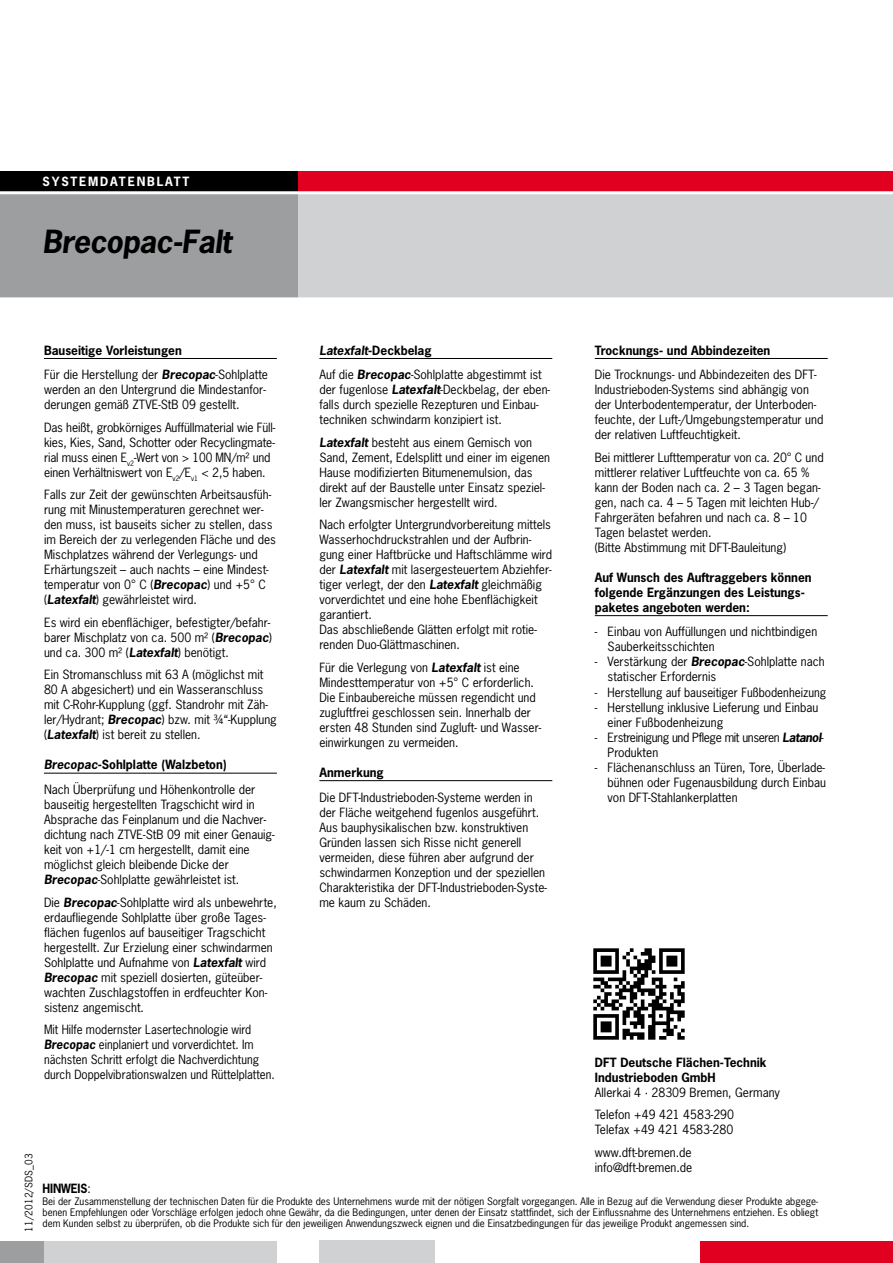
<style>
.page{position:relative;width:893px;height:1263px;background:#fff}
.page>*{position:absolute;margin:0;border:0;box-sizing:border-box;transform-origin:0 0}
.t1{font:italic 700 30px "News Gothic";letter-spacing:-.02em;color:#000}
.t2{font:12px/15px "News Gothic";color:#000}
.t3{font:700 12px/15px "News Gothic";color:#000}
.t4{font:12px/15px "News Gothic";color:#000;scale:.96 1}
.t5{font:12px/15px "News Gothic";letter-spacing:-.03em;color:#000}
.t6{font:700 12px "News Gothic";letter-spacing:.15em;color:#fff}
.t7{font:700 12px "News Gothic";color:#000;scale:.95 1}
.t8{font:9.75px/11.2px "News Gothic";color:#000;text-align:justify}
.s1{font-weight:700}
.s2{font-weight:700;font-style:italic}
.s3{font-weight:400}
</style>
<div class="page">
<div style="left:298px;top:171px;width:595px;height:22px;background:#e20020"></div>
<div style="left:298px;top:193px;width:595px;height:106px;background:#d0d1d2"></div>
<div style="left:0;top:171px;width:298px;height:22px;background:#000"></div>
<div style="left:0;top:193px;width:298px;height:106px;background:#9c9e9f"></div>
<hr style="left:0;top:191px;width:893px;height:3px;background:#fff">
<hr style="left:0;top:297px;width:893px;height:3px;background:#fff">
<div style="left:0;top:1242px;width:44px;height:21px;background:#9c9e9f"></div>
<div style="left:44px;top:1242px;width:233px;height:21px;background:#d0d1d2"></div>
<div style="left:701px;top:1242px;width:192px;height:21px;background:#e20020"></div>
<div style="left:319px;top:1241px;width:115px;height:22px;background:#d0d1d2"></div>
<hr style="left:44px;top:358px;width:233px;height:1px;background:#000">
<hr style="left:44px;top:773px;width:233px;height:1px;background:#000">
<hr style="left:319px;top:358px;width:233px;height:1px;background:#000">
<hr style="left:319px;top:780px;width:233px;height:1px;background:#000">
<hr style="left:595px;top:358px;width:233px;height:1px;background:#000">
<hr style="left:595px;top:615px;width:233px;height:1px;background:#000">
<img style="left:593px;top:948px;width:92px;height:92px">
<p class="t6" style="left:43px;top:173px;width:149px">SYSTEMDATENBLATT</p>
<h1 class="t1" style="left:43px;top:221px;width:190px">Brecopac-Falt</h1>
<p class="t8" style="left:23px;top:1232px;width:79px;rotate:-90deg">11/2012/SDS_03</p>
<p class="t2" style="left:44px;top:337px;width:226px;line-height:24.6px"><span class="s1">Bauseitige Vorleistungen<br></span>Für die Herstellung der <span class="s2">Brecopac</span>-Sohlplatte</p>
<p class="t2" style="left:44px;top:382px;width:223px">werden an den Untergrund die Mindestanfor&shy;derungen gemäß ZTVE-StB 09 gestellt.</p>
<p class="t2" style="left:44px;top:419px;width:233px">Das heißt, grobkörniges Auffüllmaterial wie Füll&shy;kies, Kies, Sand, Schotter oder Recyclingmate&shy;rial muss einen E<sub>v2</sub>-Wert von &gt; 100 MN/m² und einen Verhältniswert von E<sub>v2</sub>/E<sub>v1</sub> &lt; 2,5 haben.</p>
<p class="t2" style="left:44px;top:487px;width:233px">Falls zur Zeit der gewünschten Arbeitsausfüh&shy;rung mit Minustemperaturen gerechnet wer&shy;den muss, ist bauseits sicher zu stellen, dass im Bereich der zu verlegenden Fläche und des Mischplatzes während der Verlegungs- und Erhärtungszeit – auch nachts – eine Mindest&shy;temperatur von 0° C (<span class="s2">Brecopac</span>) und +5° C (<span class="s2">Latexfalt</span>) gewährleistet wird.</p>
<p class="t2" style="left:44px;top:614px;width:229px">Es wird ein ebenflächiger, befestigter/befahr&shy;barer Mischplatz von ca. 500 m² (<span class="s2">Brecopac</span>) und ca. 300 m² (<span class="s2">Latexfalt</span>) benötigt.</p>
<p class="t2" style="left:44px;top:667px;width:234px">Ein Stromanschluss mit 63 A (möglichst mit 80 A abgesichert) und ein Wasseranschluss mit C-Rohr-Kupplung (ggf. Standrohr mit Zäh&shy;ler/Hydrant; <span class="s2">Brecopac</span>) bzw. mit ¾“-Kupplung (<span class="s2">Latexfalt</span>) ist bereit zu stellen.</p>
<p class="t2" style="left:44px;top:752px;width:213px;line-height:24.6px"><span class="s2">Brecopac</span><span class="s1">-Sohlplatte (Walzbeton)<br></span>Nach Überprüfung und Höhenkontrolle der</p>
<p class="t2" style="left:44px;top:797px;width:232px">bauseitig hergestellten Tragschicht wird in Absprache das Feinplanum und die Nachver&shy;dichtung nach ZTVE-StB 09 mit einer Genauig&shy;keit von +1/-1 cm hergestellt, damit eine möglichst gleich bleibende Dicke der <span class="s2">Brecopac</span>-Sohlplatte gewährleistet ist.</p>
<p class="t2" style="left:44px;top:894px;width:234px">Die <span class="s2">Brecopac</span>-Sohlplatte wird als unbewehrte, erdaufliegende Sohlplatte über große Tages&shy;flächen fugenlos auf bauseitiger Tragschicht hergestellt. Zur Erzielung einer schwindarmen Sohlplatte und Aufnahme von <span class="s2">Latexfalt</span> wird <span class="s2">Brecopac</span> mit speziell dosierten, güteüber&shy;wachten Zuschlagstoffen in erdfeuchter Kon&shy;sistenz angemischt.</p>
<p class="t4" style="left:44px;top:1022px;width:242px">Mit Hilfe modernster Lasertechnologie wird <span class="s2">Brecopac</span> einplaniert und vorverdichtet. Im nächsten Schritt erfolgt die Nachverdichtung durch Doppelvibrationswalzen und Rüttelplatten.</p>
<p class="t2" style="left:319px;top:337px;width:224px;line-height:24.6px"><span class="s2">Latexfalt</span><span class="s1">-Deckbelag<br></span>Auf die <span class="s2">Brecopac</span>-Sohlplatte abgestimmt ist</p>
<p class="t2" style="left:319px;top:382px;width:232px">der fugenlose <span class="s2">Latexfalt</span>-Deckbelag, der eben&shy;falls durch spezielle Rezepturen und Einbau&shy;techniken schwindarm konzipiert ist.</p>
<p class="t2" style="left:319px;top:434px;width:232px"><span class="s2">Latexfalt</span> besteht aus einem Gemisch von Sand, Zement, Edelsplitt und einer im eigenen Hause modifizierten Bitumenemulsion, das direkt auf der Baustelle unter Einsatz speziel&shy;ler Zwangsmischer hergestellt wird.</p>
<p class="t2" style="left:319px;top:517px;width:234px">Nach erfolgter Untergrundvorbereitung mittels Wasserhochdruckstrahlen und der Aufbrin&shy;gung einer Haftbrücke und Haftschlämme wird der <span class="s2">Latexfalt</span> mit lasergesteuertem Abziehfer&shy;tiger verlegt, der den <span class="s2">Latexfalt</span> gleichmäßig vorverdichtet und eine hohe Ebenflächigkeit garantiert.<br>Das abschließende Glätten erfolgt mit rotie&shy;renden Duo-Glättmaschinen.</p>
<p class="t2" style="left:319px;top:659px;width:223px">Für die Verlegung von <span class="s2">Latexfalt</span> ist eine Mindesttemperatur von +5° C erforderlich.<br>Die Einbaubereiche müssen regendicht und zugluftfrei geschlossen sein. Innerhalb der ersten 48 Stunden sind Zugluft- und Wasser&shy;einwirkungen zu vermeiden.</p>
<p class="t3" style="left:319px;top:764px;width:66px">Anmerkung</p>
<p class="t2" style="left:319px;top:789px;width:229px">Die DFT-Industrieboden-Systeme werden in der Fläche weitgehend fugenlos ausgeführt.<br>Aus bauphysikalischen bzw. konstruktiven Gründen lassen sich Risse nicht generell vermeiden, diese führen aber aufgrund der schwindarmen Konzeption und der speziellen Charakteristika der DFT-Industrieboden-Syste&shy;me kaum zu Schäden.</p>
<p class="t3" style="left:595px;top:342px;width:177px">Trocknungs- und Abbindezeiten</p>
<p class="t2" style="left:595px;top:367px;width:230px">Die Trocknungs- und Abbindezeiten des DFT-Industrieboden-Systems sind abhängig von der Unterbodentemperatur, der Unterboden&shy;feuchte, der Luft-/Umgebungstemperatur und der relativen Luftfeuchtigkeit.</p>
<p class="t2" style="left:595px;top:449px;width:230px">Bei mittlerer Lufttemperatur von ca. 20° C und mittlerer relativer Luftfeuchte von ca. 65 % kann der Boden nach ca. 2 – 3 Tagen began&shy;gen, nach ca. 4 – 5 Tagen mit leichten Hub-/ Fahrgeräten befahren und nach ca. 8 – 10<br>Tagen belastet werden.<br>(Bitte Abstimmung mit DFT-Bauleitung)</p>
<p class="t3" style="left:595px;top:569px;width:218px">Auf Wunsch des Auftraggebers können folgende Ergänzungen des Leistungs&shy;paketes angeboten werden:</p>
<p class="t2" style="left:608px;top:624px;width:211px;text-indent:-13px">- Einbau von Auffüllungen und nichtbindigen<br>Sauberkeitsschichten</p>
<p class="t2" style="left:608px;top:654px;width:219px;text-indent:-13px">- Verstärkung der <span class="s2">Brecopac</span>-Sohlplatte nach statischer Erfordernis</p>
<p class="t2" style="left:595px;top:684px;width:233px">- Herstellung auf bauseitiger Fußbodenheizung</p>
<p class="t2" style="left:608px;top:699px;width:212px;text-indent:-13px">- Herstellung inklusive Lieferung und Einbau einer Fußbodenheizung</p>
<p class="t5" style="left:608px;top:729px;width:218px;text-indent:-13px">- Erstreinigung und Pflege mit unseren <span class="s2">Latanol</span>-<br>Produkten</p>
<p class="t2" style="left:608px;top:759px;width:220px;text-align:justify;text-indent:-13px">- Flächenanschluss an Türen, Tore, Überlade&shy;bühnen oder Fugenausbildung durch Einbau von DFT-Stahlankerplatten</p>
<p class="t3" style="left:595px;top:1054px;width:173px">DFT Deutsche Flächen-Technik<br>Industrieboden GmbH</p>
<p class="t2" style="left:595px;top:1080px;width:187px;line-height:22.5px">Allerkai 4 · 28309 Bremen, Germany<br>Telefon +49 421 4583-290</p>
<p class="t2" style="left:595px;top:1118px;width:140px;line-height:22.5px">Telefax +49 421 4583-280 www.dft-bremen.de</p>
<p class="t2" style="left:595px;top:1159px;width:99px">info@dft-bremen.de</p>
<p class="t7" style="left:43px;top:1181px;width:52px">HINWEIS<span class="s3">:</span></p>
<p class="t8" style="left:43px;top:1195px;width:777px">Bei der Zusammenstellung der technischen Daten für die Produkte des Unternehmens wurde mit der nötigen Sorgfalt vorgegangen. Alle in Bezug auf die Verwendung dieser Produkte abgege&shy;benen Empfehlungen oder Vorschläge erfolgen jedoch ohne Gewähr, da die Bedingungen, unter denen der Einsatz stattfindet, sich der Einflussnahme des Unternehmens entziehen. Es obliegt dem Kunden selbst zu überprüfen, ob die Produkte sich für den jeweiligen Anwendungszweck eignen und die Einsatzbedingungen für das jeweilige Produkt angemessen sind.</p>
</div>
